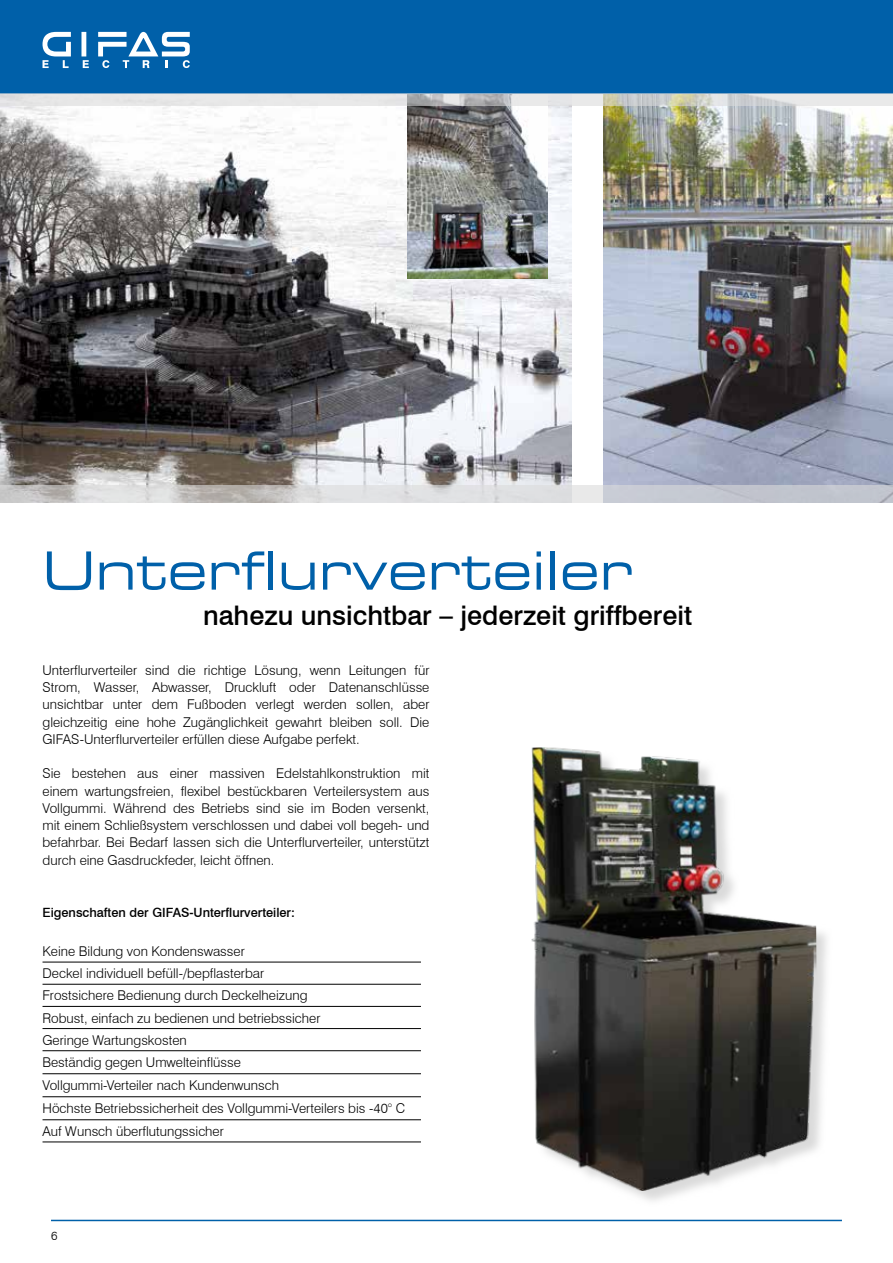
<style>
.page{position:relative;width:893px;height:1263px;background:#fff}
.page>*{position:absolute;margin:0;border:0;box-sizing:border-box;transform-origin:0 0}
.t1{font:expanded 52.5px "Square 721 BT";color:#0060a9}
.t2{font:500 27px "Swiss 721 BT";color:#000}
.t3{font:300 13.5px/17.2px "Swiss 721 BT";color:#000;text-align:justify}
.t4{font:500 12.75px "Swiss 721 BT";color:#000}
.t5{font:300 12px "Swiss 721 BT";color:#000}
</style>
<div class="page">
<svg style="left:631px;top:932px;width:196px;height:269px"></svg>
<img style="left:531px;top:747px;width:287px;height:445px">
<img style="left:604px;top:106px;width:289px;height:380px">
<img style="left:0;top:106px;width:571px;height:380px">
<img style="left:407px;top:106px;width:140px;height:173px">
<div style="left:0;top:0;width:893px;height:94px;background:#0060a9"></div>
<div style="left:81px;top:32px;width:5px;height:24px;background:#fff"></div>
<svg style="left:43px;top:32px;width:28px;height:36px"></svg>
<svg style="left:83px;top:60px;width:6px;height:8px"></svg>
<svg style="left:98px;top:32px;width:92px;height:36px"></svg>
<svg style="left:0;top:94px;width:893px;height:12px;fill:#e7e7e7"></svg>
<svg style="left:0;top:486px;width:893px;height:17px"></svg>
<hr style="left:51px;top:1220px;width:791px;height:1px;background:#0060a9">
<hr style="left:43px;top:962px;width:378px;height:1px;background:#000">
<hr style="left:43px;top:984px;width:378px;height:1px;background:#000">
<hr style="left:43px;top:1006px;width:378px;height:1px;background:#000">
<hr style="left:43px;top:1028px;width:378px;height:1px;background:#000">
<hr style="left:43px;top:1050px;width:378px;height:1px;background:#000">
<hr style="left:43px;top:1073px;width:378px;height:1px;background:#000">
<hr style="left:43px;top:1096px;width:378px;height:1px;background:#000">
<hr style="left:43px;top:1119px;width:378px;height:1px;background:#000">
<hr style="left:43px;top:1141px;width:378px;height:1px;background:#000">
<h1 class="t1" style="left:43px;top:539px;width:592px">Unterflurverteiler</h1>
<h2 class="t2" style="left:203px;top:599px;width:490px">nahezu unsichtbar – jederzeit griffbereit</h2>
<p class="t3" style="left:43px;top:661px;width:388px">Unterflurverteiler sind die richtige Lösung, wenn Leitungen für Strom, Wasser, Abwasser, Druckluft oder Datenanschlüsse unsichtbar unter dem Fußboden verlegt werden sollen, aber gleichzeitig eine hohe Zugänglichkeit gewahrt bleiben soll. Die GIFAS-Unterflurverteiler erfüllen diese Aufgabe perfekt.</p>
<p class="t3" style="left:43px;top:765px;width:388px">Sie bestehen aus einer massiven Edelstahlkonstruktion mit einem wartungsfreien, flexibel bestückbaren Verteilersystem aus Vollgummi. Während des Betriebs sind sie im Boden versenkt, mit einem Schließsystem verschlossen und dabei voll begeh- und befahrbar. Bei Bedarf lassen sich die Unterflurverteiler, unterstützt durch eine Gasdruckfeder, leicht öffnen.</p>
<p class="t4" style="left:43px;top:904px;width:254px">Eigenschaften der GIFAS-Unterflurverteiler:</p>
<p class="t3" style="left:43px;top:940px;width:364px;line-height:22.5px;text-align:left">Keine Bildung von Kondenswasser<br>Deckel individuell befüll-/bepflasterbar<br>Frostsichere Bedienung durch Deckelheizung<br>Robust, einfach zu bedienen und betriebssicher<br>Geringe Wartungskosten<br>Beständig gegen Umwelteinflüsse<br>Vollgummi-Verteiler nach Kundenwunsch<br>Höchste Betriebssicherheit des Vollgummi-Verteilers bis -40° C Auf Wunsch überflutungssicher</p>
<p class="t5" style="left:51px;top:1228px;width:8px">6</p>
</div>
